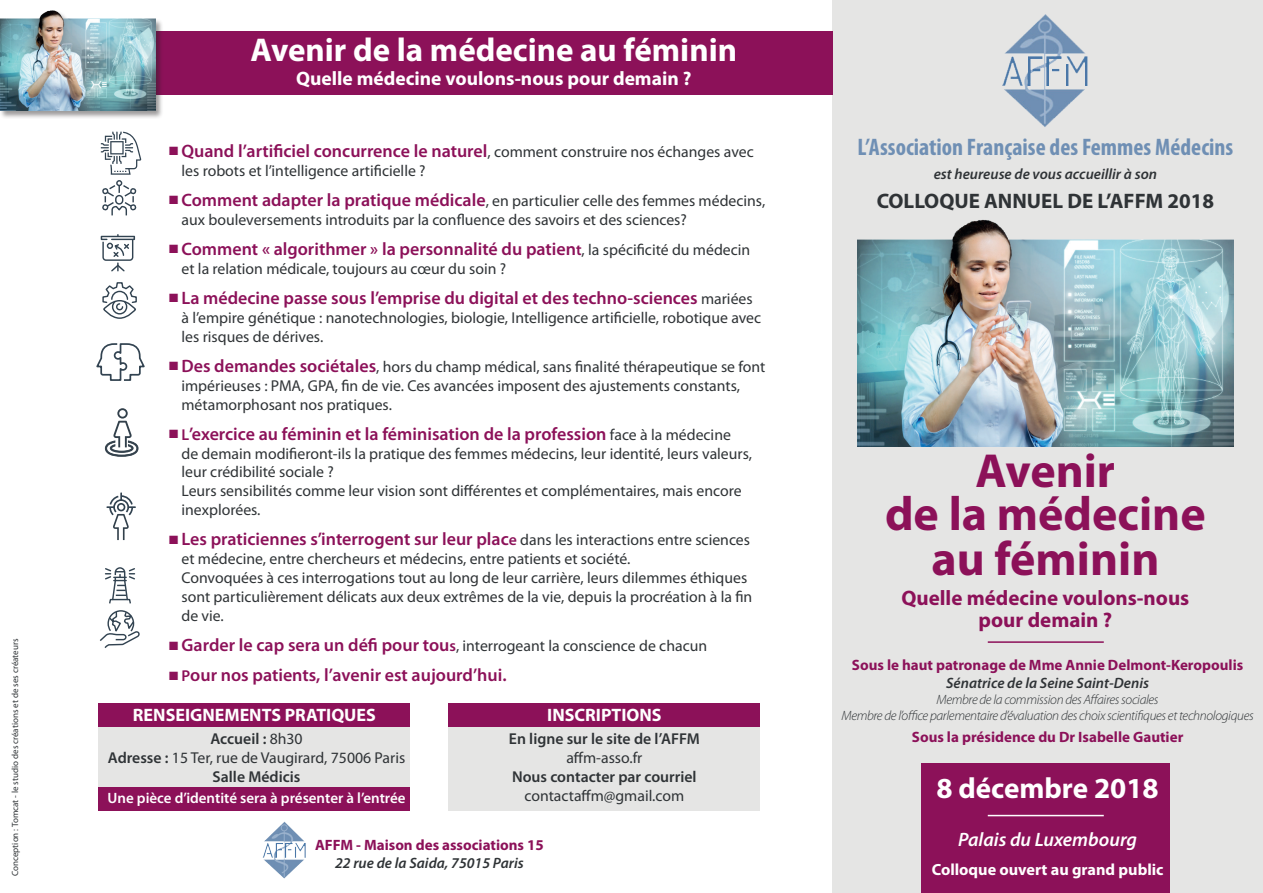
<style>
.page{position:relative;width:1263px;height:893px;background:#fff}
.page>*{position:absolute;margin:0;border:0;box-sizing:border-box;transform-origin:0 0}
.t1{font:700 48px/44.2px "Myriad Pro";color:#8c1159;text-align:center}
.t2{font:700 33px "Myriad Pro";color:#fff}
.t3{font:700 29.1px "Myriad Pro";color:#fff}
.t4{font:700 condensed 24px "Myriad Pro";color:#6f8fb4}
.t5{font:700 21px/22.5px "Myriad Pro";color:#8c1159;text-align:center}
.t6{font:700 21px "Myriad Pro";color:#2f3336}
.t7{font:700 19.5px "Myriad Pro";color:#fff}
.t8{font:italic 600 19.5px "Myriad Pro";color:#fff}
.t9{font:600 18px "Myriad Pro";color:#8c1159}
.t10{font:700 18px "Myriad Pro";color:#fff}
.t11{font:700 16.2px "Myriad Pro";color:#fff}
.t12{font:15.75px/18.9px "Myriad Pro";color:#2f3336}
.t13{font:600 15.75px "Myriad Pro";color:#2f3336}
.t14{font:700 15px "Myriad Pro";color:#8c1159}
.t15{font:italic 600 15px "Myriad Pro";color:#2f3336}
.t16{font:600 15px "Myriad Pro";color:#fff}
.t17{font:italic 300 13.5px/16.2px "Myriad Pro";letter-spacing:-.025em;color:#2f3336;text-align:center}
.t18{font:9px "Myriad Pro";color:#2f3336}
.s1{font-weight:400;font-size:15.75px;color:#2f3336}
.s2{color:#8c1159}
.s3{font-weight:600;font-size:18px;color:#8c1159}
.s4{font-size:15.75px}
.s5{font-weight:600;color:#8c1159}
.s6{font-weight:600}
</style>
<div class="page">
<div style="left:832px;top:0;width:431px;height:893px;background:#e5e5e4"></div>
<img style="left:857px;top:219px;width:376px;height:227px">
<div style="left:921px;top:764px;width:249px;height:129px;background:#8c1159"></div>
<img style="left:1002px;top:14px;width:86px;height:113px">
<svg style="left:101px;top:132px;width:40px;height:84px"></svg>
<svg style="left:100px;top:235px;width:36px;height:37px"></svg>
<div style="left:103px;top:300px;width:33px;height:19px;border:1px solid #324351;border-radius:50%"></div>
<svg style="left:102px;top:282px;width:35px;height:33px"></svg>
<svg style="left:96px;top:343px;width:49px;height:38px"></svg>
<svg style="left:105px;top:408px;width:34px;height:49px"></svg>
<svg style="left:107px;top:493px;width:28px;height:47px"></svg>
<svg style="left:100px;top:567px;width:40px;height:81px"></svg>
<hr style="left:988px;top:815px;width:116px;height:1px;background:#fff">
<hr style="left:988px;top:641px;width:116px;height:2px;background:#8c1159">
<div style="left:99px;top:703px;width:311px;height:108px;background:#e5e5e4"></div>
<div style="left:99px;top:703px;width:311px;height:23px;background:#8c1159"></div>
<div style="left:449px;top:703px;width:311px;height:108px;background:#e5e5e4"></div>
<div style="left:449px;top:703px;width:311px;height:23px;background:#8c1159"></div>
<img style="left:262px;top:821px;width:44px;height:58px">
<div style="left:155px;top:31px;width:677px;height:64px;background:#8c1159"></div>
<div style="left:0;top:10px;width:164px;height:109px;background:#231f20;opacity:.45"></div>
<img style="left:0;top:10px;width:155px;height:101px">
<div style="left:99px;top:787px;width:311px;height:24px;background:#8c1159"></div>
<p class="t18" style="left:10px;top:876px;width:239px;rotate:-90deg">Conception : Tomcat - le studio des créations et de ses créateurs</p>
<h2 class="t2" style="left:250px;top:31px;width:488px">Avenir de la médecine au féminin</h2>
<p class="t7" style="left:296px;top:68px;width:397px">Quelle médecine voulons-nous pour demain ?</p>
<p class="t9" style="left:169px;top:141px;width:586px">■ Quand l’artificiel concurrence le naturel<span class="s1">, comment construire nos échanges avec</span></p>
<p class="t12" style="left:181px;top:161px;width:246px">les robots et l’intelligence artificielle ?</p>
<p class="t12" style="left:181px;top:191px;width:585px;text-indent:-12px"><span class="s2">■</span> <span class="s3">Comment adapter la pratique médicale</span>, en particulier celle des femmes médecins, aux bouleversements introduits par la confluence des savoirs et des sciences?</p>
<p class="t9" style="left:169px;top:239px;width:583px">■ Comment « algorithmer » la personnalité du patien<span class="s4">t</span><span class="s1">, la spécificité du médecin</span></p>
<p class="t12" style="left:181px;top:259px;width:326px">et la relation médicale, toujours au cœur du soin ?</p>
<p class="t9" style="left:169px;top:288px;width:585px">■ La médecine passe sous l’emprise du digital et des techno-sciences <span class="s1">mariées</span></p>
<p class="t12" style="left:181px;top:308px;width:581px">à l’empire génétique : nanotechnologies, biologie, Intelligence artificielle, robotique avec les risques de dérives.</p>
<p class="t12" style="left:181px;top:357px;width:585px;text-indent:-12px"><span class="s2">■</span> <span class="s3">Des demandes sociétales</span>, hors du champ médical, sans finalité thérapeutique se font impérieuses : PMA, GPA, fin de vie. Ces avancées imposent des ajustements constants, métamorphosant nos pratiques.</p>
<p class="t9" style="left:169px;top:424px;width:563px">■ <span class="s4">L</span>’exercice au féminin et la féminisation de la profession <span class="s1">face à la médecine</span></p>
<p class="t12" style="left:181px;top:444px;width:572px">de demain modifieront-ils la pratique des femmes médecins, leur identité, leurs valeurs, leur crédibilité sociale ?<br>Leurs sensibilités comme leur vision sont différentes et complémentaires, mais encore inexplorées.</p>
<p class="t9" style="left:169px;top:529px;width:582px">■ Les praticiennes s’interrogent sur leur plac<span class="s4">e</span> <span class="s1">dans les interactions entre sciences</span></p>
<p class="t12" style="left:181px;top:550px;width:572px">et médecine, entre chercheurs et médecins, entre patients et société.<br>Convoquées à ces interrogations tout au long de leur carrière, leurs dilemmes éthiques sont particulièrement délicats aux deux extrêmes de la vie, depuis la procréation à la fin de vie.</p>
<p class="t12" style="left:169px;top:637px;width:540px"><span class="s2">■</span> <span class="s3">Garder le cap sera un défi pour tou</span><span class="s5">s</span>, interrogeant la conscience de chacun</p>
<p class="t9" style="left:169px;top:665px;width:339px">■ <span class="s4">P</span>our nos patients, l’avenir est aujourd’hui.</p>
<p class="t10" style="left:133px;top:704px;width:244px">RENSEIGNEMENTS PRATIQUES</p>
<p class="t12" style="left:108px;top:729px;width:299px;text-align:center"><span class="s6">Accueil :</span> 8h30<br><span class="s6">Adresse :</span> 15 Ter, rue de Vaugirard, 75006 Paris<br><span class="s6">Salle Médicis</span></p>
<p class="t16" style="left:107px;top:790px;width:300px">Une pièce d’identité sera à présenter à l’entrée</p>
<p class="t10" style="left:547px;top:704px;width:116px">INSCRIPTIONS</p>
<p class="t13" style="left:509px;top:730px;width:192px">En ligne sur le site de l’AFFM</p>
<p class="t12" style="left:566px;top:748px;width:78px">affm-asso.fr</p>
<p class="t13" style="left:512px;top:768px;width:186px">Nous contacter par courriel</p>
<p class="t12" style="left:524px;top:786px;width:161px">contactaffm@gmail.com</p>
<p class="t14" style="left:315px;top:837px;width:230px">AFFM - Maison des associations 15</p>
<p class="t15" style="left:335px;top:855px;width:190px">22 rue de la Saida, 75015 Paris</p>
<h3 class="t4" style="left:857px;top:134px;width:377px">L’Association Française des Femmes Médecins</h3>
<p class="t15" style="left:934px;top:165px;width:225px">est heureuse de vous accueillir à son</p>
<h3 class="t6" style="left:877px;top:189px;width:339px">COLLOQUE ANNUEL DE L’AFFM 2018</h3>
<h1 class="t1" style="left:885px;top:449px;width:322px">Avenir<br>de la médecine au féminin</h1>
<h3 class="t5" style="left:901px;top:587px;width:290px">Quelle médecine voulons-nous pour demain ?</h3>
<p class="t14" style="left:852px;top:656px;width:393px">Sous le haut patronage de Mme Annie Delmont-Keropoulis</p>
<p class="t15" style="left:946px;top:674px;width:204px">Sénatrice de la Seine Saint-Denis</p>
<p class="t17" style="left:841px;top:692px;width:414px">Membre de la commission des Affaires sociales<br>Membre de l’office parlementaire d’évaluation des choix scientifiques et technologiques</p>
<p class="t14" style="left:912px;top:729px;width:273px">Sous la présidence du Dr Isabelle Gautier</p>
<h3 class="t3" style="left:936px;top:772px;width:224px">8 décembre 2018</h3>
<p class="t8" style="left:958px;top:828px;width:181px">Palais du Luxembourg</p>
<p class="t11" style="left:932px;top:860px;width:233px">Colloque ouvert au grand public</p>
</div>
